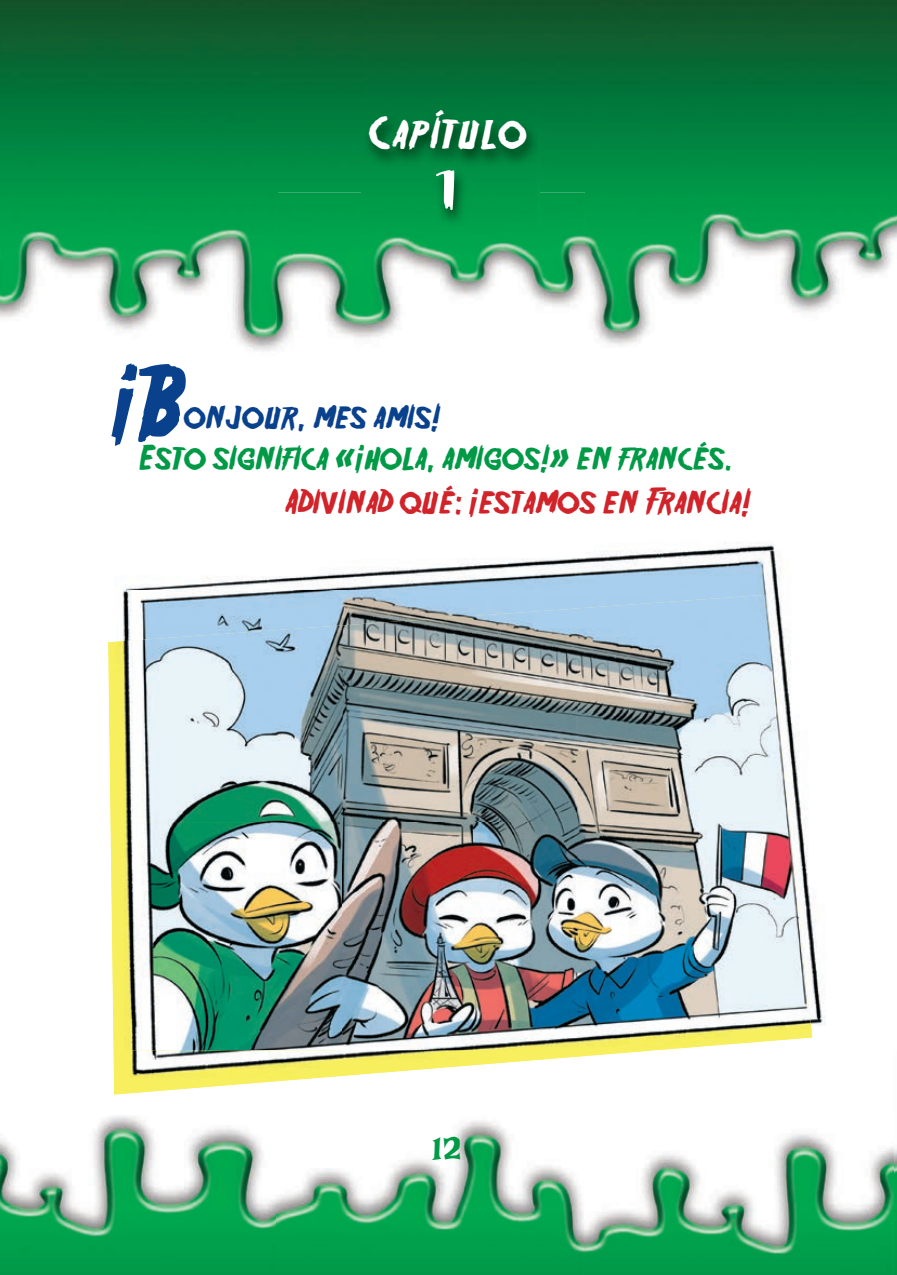
<style>
.page{position:relative;width:897px;height:1275px;background:#fff}
.page>*{position:absolute;margin:0;border:0;box-sizing:border-box;transform-origin:0 0}
.t1{font:90px "Friday 13";color:#09418d}
.t2{font:58.5px "Friday 13";color:#fff}
.t3{font:40.5px "Friday 13";letter-spacing:.04em;color:#fff}
.t4{font:33.75px "Lakki Reddy";color:#009a47}
.t5{font:31.72px "Friday 13";letter-spacing:.02em;color:#d1232a}
.t6{font:31.5px "Friday 13";letter-spacing:.02em;color:#009a47}
.t7{font:31.5px "Friday 13";letter-spacing:.02em;color:#09418d}
</style>
<div class="page">
<img style="left:122px;top:542px;width:617px;height:83px">
<img style="left:739px;top:544px;width:87px;height:494px">
<img style="left:108px;top:625px;width:235px;height:198px">
<img style="left:343px;top:608px;width:234px;height:214px">
<img style="left:577px;top:595px;width:212px;height:227px">
<img style="left:111px;top:822px;width:701px;height:228px">
<img style="left:0;top:1050px;width:897px;height:225px">
<img style="left:114px;top:1050px;width:541px;height:45px">
<img style="left:0;top:0;width:367px;height:192px">
<img style="left:367px;top:0;width:530px;height:174px">
<div style="left:540px;top:174px;width:357px;height:68px;background:#009547"></div>
<img style="left:0;top:192px;width:893px;height:159px">
<img style="left:361px;top:108px;width:179px;height:120px">
<p class="t3" style="left:369px;top:109px;width:159px">Capítulo</p>
<h2 class="t2" style="left:441px;top:152px;width:15px">1</h2>
<h1 class="t1" style="left:111px;top:346px;width:77px">¡B</h1>
<p class="t7" style="left:184px;top:397px;width:258px">onjour, mes amis!</p>
<p class="t6" style="left:139px;top:439px;width:594px">Esto significa «¡hola, amigos!» en francés.</p>
<p class="t5" style="left:286px;top:483px;width:466px">Adivinad qué: ¡estamos en Francia!</p>
<p class="t4" style="left:432px;top:1129px;width:32px">12</p>
</div>
